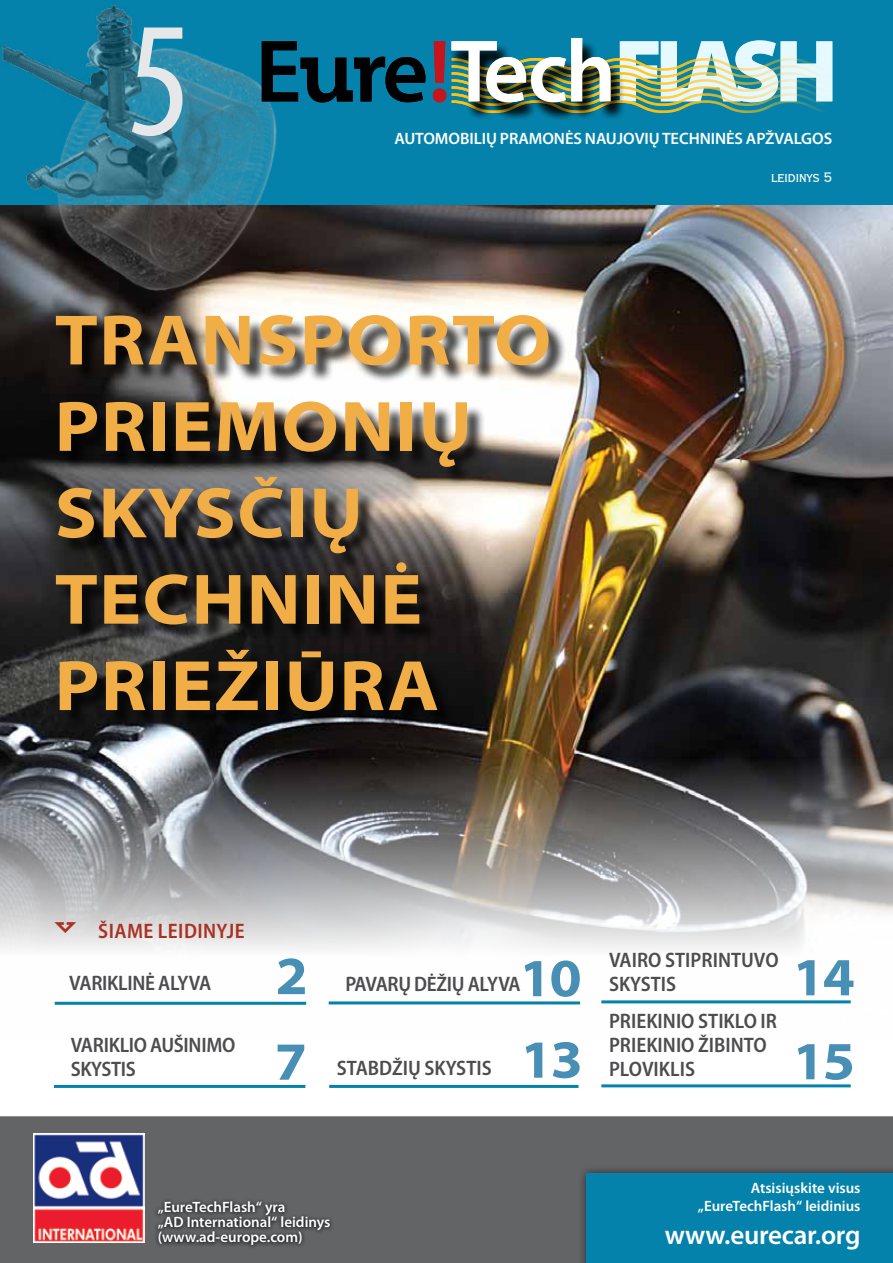
<style>
.page{position:relative;width:893px;height:1263px;background:#fff}
.page>*{position:absolute;margin:0;border:0;box-sizing:border-box;transform-origin:0 0}
.t1{font:condensed 165px "Myriad Pro";color:#e6e7e8}
.t2{font:700 semi-expanded 72px/86.4px "Myriad Pro";letter-spacing:.02em;color:#f1ad46}
.t3{font:700 semi-expanded 54px "Myriad Pro";letter-spacing:-.04em;color:#478fb4}
.t4{font:600 27px "Myriad Pro";letter-spacing:-.01em;color:#fff}
.t5{font:600 semi-condensed 21px/24px "Myriad Pro";color:#4d4d4f}
.t6{font:600 semi-condensed 21px "Myriad Pro";letter-spacing:.02em;color:#ab3123}
.t7{font:condensed 18px "Copperplate Gothic BT";letter-spacing:-.025em;color:#fff}
.t8{font:600 16.5px "Myriad Pro";letter-spacing:-.005em;color:#fff}
.t9{font:600 15px/15px "Myriad Pro";color:#fff}
</style>
<div class="page">
<img style="left:0;top:205px;width:893px;height:883px">
<div style="left:0;top:0;width:893px;height:205px;background:#0482ab"></div>
<img style="left:0;top:4px;width:284px;height:298px">
<svg style="left:262px;top:41px;width:163px;height:61px"></svg>
<div style="left:450px;top:40px;width:175px;height:81px;background:#000;opacity:.75"></div>
<svg style="left:433px;top:38px;width:399px;height:75px"></svg>
<div style="left:0;top:1116px;width:893px;height:147px;background:#636466"></div>
<svg style="left:153px;top:1197px;width:181px;height:53px;background:#505153"></svg>
<img style="left:34px;top:1133px;width:110px;height:109px">
<div style="left:577px;top:1165px;width:316px;height:98px;background:#000;opacity:.6"></div>
<div style="left:586px;top:1174px;width:307px;height:89px;background:#0482ab"></div>
<hr style="left:55px;top:1002px;width:251px;height:3px;background:#0482ab">
<hr style="left:329px;top:1085px;width:249px;height:3px;background:#0482ab">
<hr style="left:54px;top:1085px;width:251px;height:3px;background:#0482ab">
<hr style="left:601px;top:1000px;width:250px;height:3px;background:#0482ab">
<hr style="left:329px;top:1001px;width:251px;height:3px;background:#0482ab">
<hr style="left:601px;top:1084px;width:250px;height:3px;background:#0482ab">
<div style="left:58px;top:318px;width:509px;height:411px;background:#000;opacity:.75"></div>
<svg style="left:54px;top:922px;width:22px;height:11px"></svg>
<h1 class="t1" style="left:128px;top:-20px;width:65px">5</h1>
<p class="t8" style="left:394px;top:128px;width:439px">Automobilių pramonės naujovių techninės apžvalgos</p>
<p class="t7" style="left:771px;top:168px;width:63px">leidinys 5</p>
<h2 class="t2" style="left:55px;top:298px;width:498px">TRANSPORTO<br>PRIEMONIŲ<br>SKYSČIŲ<br>TECHNINĖ<br>PRIEŽIŪRA</h2>
<p class="t6" style="left:98px;top:919px;width:148px">ŠIAME LEIDINYJE</p>
<p class="t5" style="left:69px;top:971px;width:143px">VARIKLINĖ ALYVA</p>
<h3 class="t3" style="left:275px;top:945px;width:34px">2</h3>
<p class="t5" style="left:71px;top:1033px;width:166px">VARIKLIO AUŠINIMO<br>SKYSTIS</p>
<h3 class="t3" style="left:275px;top:1031px;width:34px">7</h3>
<h3 class="t3" style="left:519px;top:947px;width:64px">10</h3>
<p class="t5" style="left:345px;top:972px;width:177px">PAVARŲ DĖŽIŲ ALYVA</p>
<p class="t5" style="left:609px;top:948px;width:171px">VAIRO STIPRINTUVO</p>
<p class="t5" style="left:609px;top:972px;width:67px">SKYSTIS</p>
<h3 class="t3" style="left:792px;top:946px;width:64px">14</h3>
<p class="t5" style="left:337px;top:1056px;width:154px">STABDŽIŲ SKYSTIS</p>
<h3 class="t3" style="left:520px;top:1029px;width:64px">13</h3>
<p class="t5" style="left:609px;top:1009px;width:170px">PRIEKINIO STIKLO IR<br>PRIEKINIO ŽIBINTO<br>PLOVIKLIS</p>
<h3 class="t3" style="left:792px;top:1030px;width:64px">15</h3>
<p class="t9" style="left:158px;top:1199px;width:174px">„EureTechFlash“ yra<br>„AD International“ leidinys (www.ad-europe.com)</p>
<p class="t9" style="left:698px;top:1179px;width:164px;line-height:18px;text-align:right">Atsisiųskite visus „EureTechFlash“ leidinius</p>
<p class="t4" style="left:665px;top:1217px;width:197px">www.eurecar.org</p>
</div>
